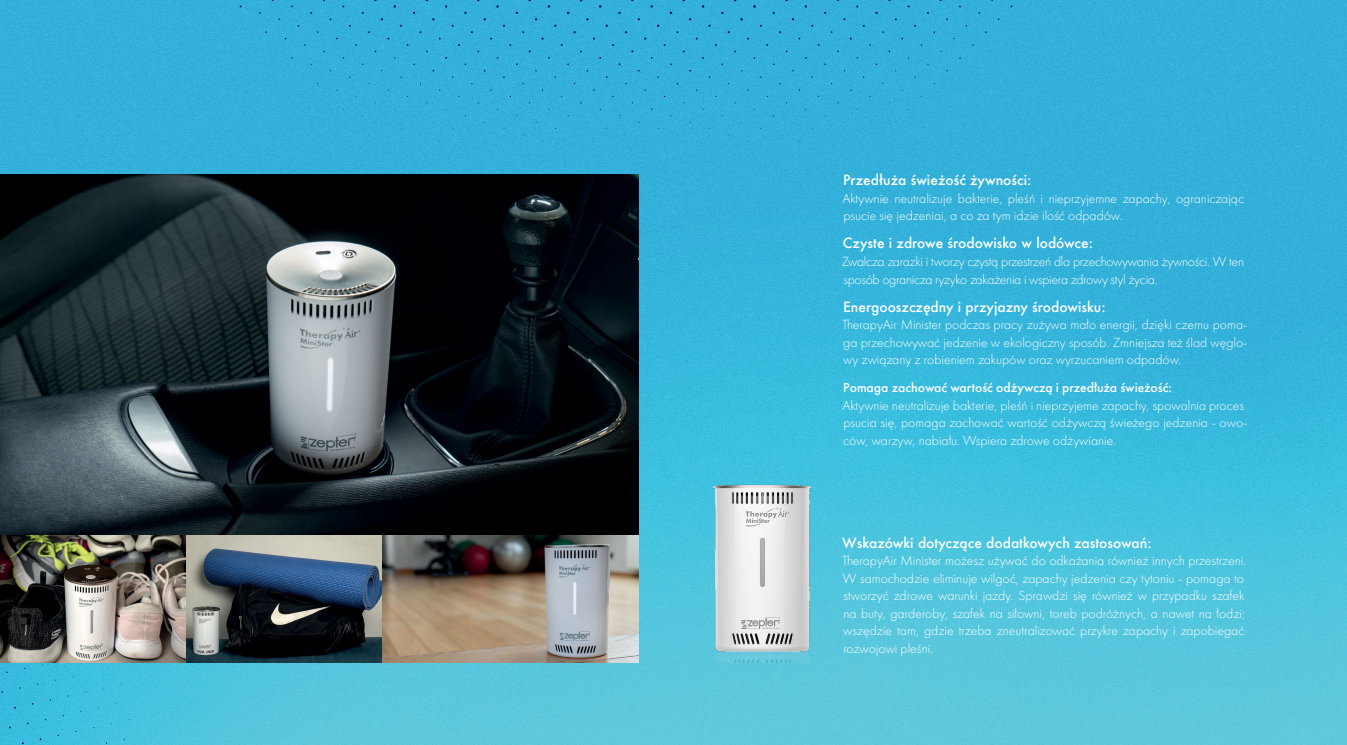
<style>
.page{position:relative;width:1347px;height:745px;background:#fff}
.page>*{position:absolute;margin:0;border:0;box-sizing:border-box;transform-origin:0 0}
.t1{font:300 13.75px/17.5px "Futura PT";color:#fff}
.t2{font:500 13.75px "Futura";color:#fff}
.t3{font:300 13.75px/17.5px "Futura PT";letter-spacing:-.02em;color:#fff}
.t4{font:500 13.75px "Futura PT";color:#fff}
</style>
<div class="page">
<img style="left:0;top:0;width:1346px;height:744px">
<img style="left:0;top:174px;width:638px;height:487px">
<img style="left:688px;top:462px;width:146px;height:199px">
<p class="t2" style="left:843px;top:170px;width:190px">Przedłuża świeżość żywności:</p>
<p class="t1" style="left:842px;top:189px;width:403px">Aktywnie neutralizuje bakterie, pleśń i nieprzyjemne zapachy, ograniczając psucie się jedzeniai, a co za tym idzie ilość odpadów.</p>
<p class="t2" style="left:843px;top:234px;width:252px">Czyste i zdrowe środowisko w lodówce:</p>
<p class="t3" style="left:842px;top:252px;width:404px">Zwalcza zarazki i tworzy czystą przestrzeń dla przechowywania żywności. W ten sposób ogranicza ryzyko zakażenia i wspiera zdrowy styl życia.</p>
<p class="t2" style="left:843px;top:297px;width:264px">Energooszczędny i przyjazny środowisku:</p>
<p class="t1" style="left:842px;top:316px;width:407px;text-align:justify">TherapyAir Minister podczas pracy zużywa mało energii, dzięki czemu poma&shy;ga przechowywać jedzenie w ekologiczny sposób. Zmniejsza też ślad węglo&shy;wy związany z robieniem zakupów oraz wyrzucaniem odpadów.</p>
<p class="t4" style="left:843px;top:379px;width:330px">Pomaga zachować wartość odżywczą i przedłuża świeżość:</p>
<p class="t1" style="left:842px;top:396px;width:406px">Aktywnie neutralizuje bakterie, pleśń i nieprzyjeme zapachy, spowalnia proces psucia się, pomaga zachować wartość odżywczą świeżego jedzenia ‑ owo&shy;ców, warzyw, nabiału. Wspiera zdrowe odżywianie.</p>
<p class="t2" style="left:842px;top:532px;width:311px">Wskazówki dotyczące dodatkowych zastosowań:</p>
<p class="t1" style="left:842px;top:551px;width:405px">TherapyAir Minister możesz używać do odkażania również innych przestrzeni.<br>W samochodzie eliminuje wilgoć, zapachy jedzenia czy tytoniu - pomaga to stworzyć zdrowe warunki jazdy. Sprawdzi się również w przypadku szafek na buty, garderoby, szafek na siłowni, toreb podróżnych, a nawet na łodzi; wszędzie tam, gdzie trzeba zneutralizować przykre zapachy i zapobiegać rozwojowi pleśni.</p>
</div>
